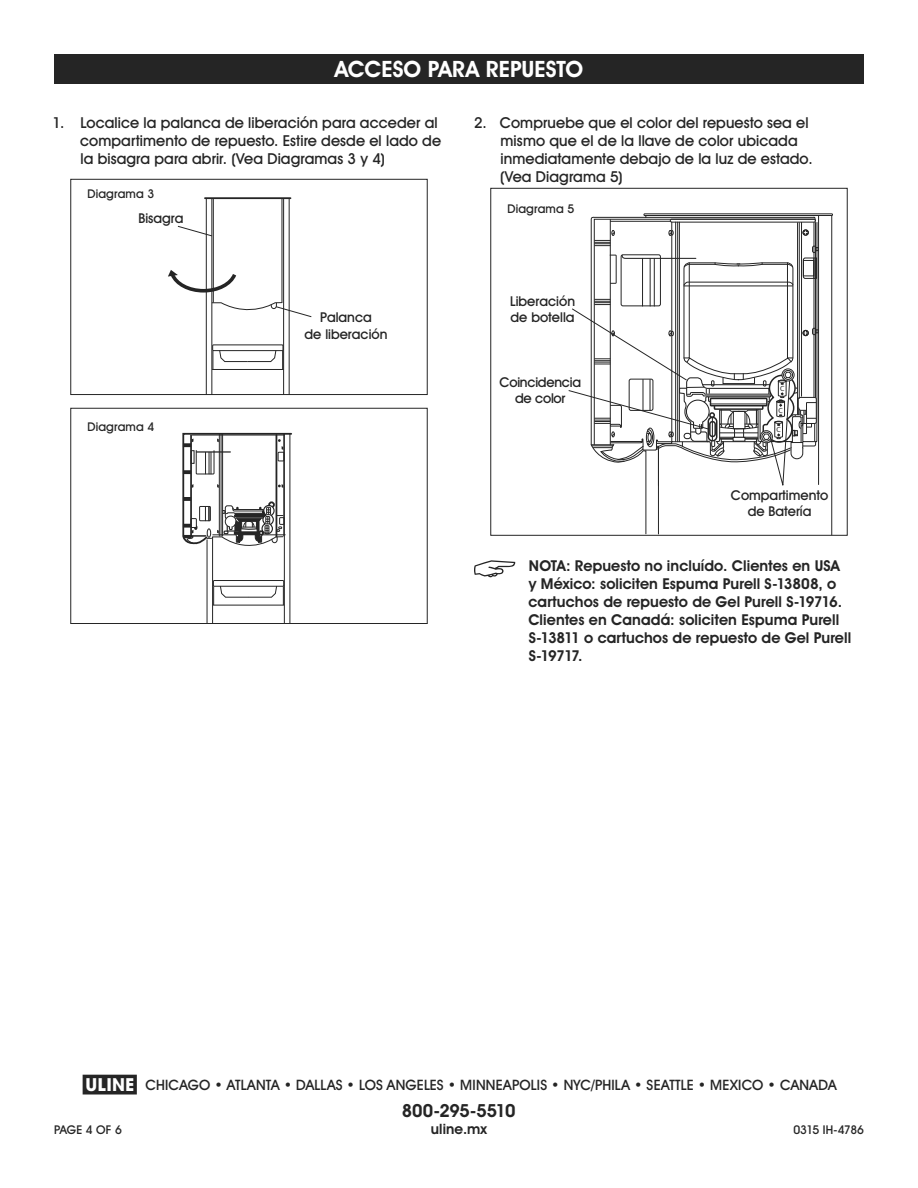
<style>
.page{position:relative;width:918px;height:1188px;background:#fff}
.page>*{position:absolute;margin:0;border:0;box-sizing:border-box;transform-origin:0 0}
.t1{font:700 22.5px "Uline Two Knine";color:#fff}
.t2{font:700 18px "Uline Two Knine";letter-spacing:-.02em;color:#252525}
.t3{font:15px/18px "Uline Two Knine";letter-spacing:.005em;color:#252525}
.t4{font:700 15px/18px "Uline Two Knine";letter-spacing:.005em;color:#252525}
.t5{font:14.25px "Uline Two Knine";letter-spacing:.01em;color:#252525}
.t6{font:700 14.25px "Uline Two Knine";letter-spacing:.01em;color:#252525}
.t7{font:13.5px/16.2px "Uline Two Knine";color:#252525;text-align:center}
.t8{font:13.5px/16.2px "Uline Two Knine";letter-spacing:-.02em;color:#252525;text-align:center}
.t9{font:12px "Uline Two Knine";letter-spacing:.015em;color:#252525}
.t10{font:12px "Uline Two Knine";letter-spacing:-.04em;color:#252525}
.t11{font:700 condensed 7.5px "Helvetica LT Std";color:#252525}
.s1{font-size:18px}
</style>
<div class="page">
<svg style="left:474px;top:560px;width:41px;height:17px"></svg>
<svg style="left:182px;top:432px;width:110px;height:190px"></svg>
<div style="left:70px;top:408px;width:358px;height:216px;border:1px solid #252525"></div>
<hr style="left:206px;top:198px;width:1px;height:197px;background:#252525">
<hr style="left:211px;top:198px;width:1px;height:197px;background:#252525">
<hr style="left:283px;top:198px;width:1px;height:197px;background:#252525">
<hr style="left:289px;top:198px;width:1px;height:197px;background:#252525">
<hr style="left:205px;top:197px;width:86px;height:2px;background:#252525">
<hr style="left:213px;top:198px;width:1px;height:105px;background:#252525">
<hr style="left:282px;top:198px;width:1px;height:105px;background:#252525">
<div style="left:212px;top:344px;width:71px;height:7px;border:1px solid #252525"></div>
<hr style="left:212px;top:369px;width:71px;height:1px;background:#252525">
<svg style="left:212px;top:351px;width:1px;height:18px"></svg>
<svg style="left:219px;top:349px;width:64px;height:20px"></svg>
<svg style="left:177px;top:225px;width:36px;height:12px"></svg>
<svg style="left:211px;top:302px;width:101px;height:16px"></svg>
<svg style="left:168px;top:270px;width:69px;height:24px"></svg>
<div style="left:70px;top:179px;width:358px;height:216px;border:1px solid #252525"></div>
<div style="left:54px;top:54px;width:810px;height:30px;background:#252525"></div>
<div style="left:644px;top:214px;width:189px;height:2px;border:1px solid #252525"></div>
<hr style="left:831px;top:215px;width:1px;height:320px;background:#252525">
<div style="left:490px;top:188px;width:358px;height:348px;border:1px solid #252525"></div>
<svg style="left:568px;top:215px;width:251px;height:320px"></svg>
<h1 class="t1" style="left:335px;top:56px;width:250px">ACCESO PARA REPUESTO</h1>
<p class="t3" style="left:80px;top:114px;width:363px;text-indent:-28px">1. Localice la palanca de liberación para acceder al compartimento de repuesto. Estire desde el lado de la bisagra para abrir. (Vea Diagramas 3 y 4)</p>
<p class="t3" style="left:500px;top:114px;width:314px;text-indent:-26px">2. Compruebe que el color del repuesto sea el mismo que el de la llave de color ubicada inmediatamente debajo de la luz de estado. (Vea Diagrama 5)</p>
<p class="t9" style="left:87px;top:186px;width:68px">Diagrama 3</p>
<p class="t7" style="left:139px;top:210px;width:47px">Bisagra</p>
<p class="t9" style="left:87px;top:420px;width:68px">Diagrama 4</p>
<p class="t7" style="left:305px;top:309px;width:84px">Palanca<br>de liberación</p>
<p class="t9" style="left:507px;top:201px;width:68px">Diagrama 5</p>
<p class="t7" style="left:510px;top:292px;width:66px;text-align:left">Liberación de botella</p>
<p class="t8" style="left:500px;top:374px;width:83px">Coincidencia de color</p>
<p class="t11" style="left:780px;top:384px;width:6px">C</p>
<p class="t11" style="left:777px;top:425px;width:6px">C</p>
<p class="t7" style="left:731px;top:487px;width:99px">Compartimento de Batería</p>
<p class="t4" style="left:528px;top:557px;width:324px">NOTA: Repuesto no incluído. Clientes en USA<br>y México: soliciten Espuma Purell S-13808, o cartuchos de repuesto de Gel Purell S-19716.<br>Clientes en Canadá: soliciten Espuma Purell S-13811 o cartuchos de repuesto de Gel Purell S-19717.</p>
<p class="t5" style="left:83px;top:1076px;width:755px"><span class="s1">π</span> CHICAGO • ATLANTA • DALLAS • LOS ANGELES • MINNEAPOLIS • NYC/PHILA • SEATTLE • MEXICO • CANADA</p>
<p class="t2" style="left:402px;top:1099px;width:115px">800-295-5510</p>
<p class="t6" style="left:431px;top:1120px;width:58px">uline.mx</p>
<p class="t9" style="left:54px;top:1122px;width:69px">PAGE 4 OF 6</p>
<p class="t10" style="left:793px;top:1122px;width:72px">0315 IH-4786</p>
</div>
